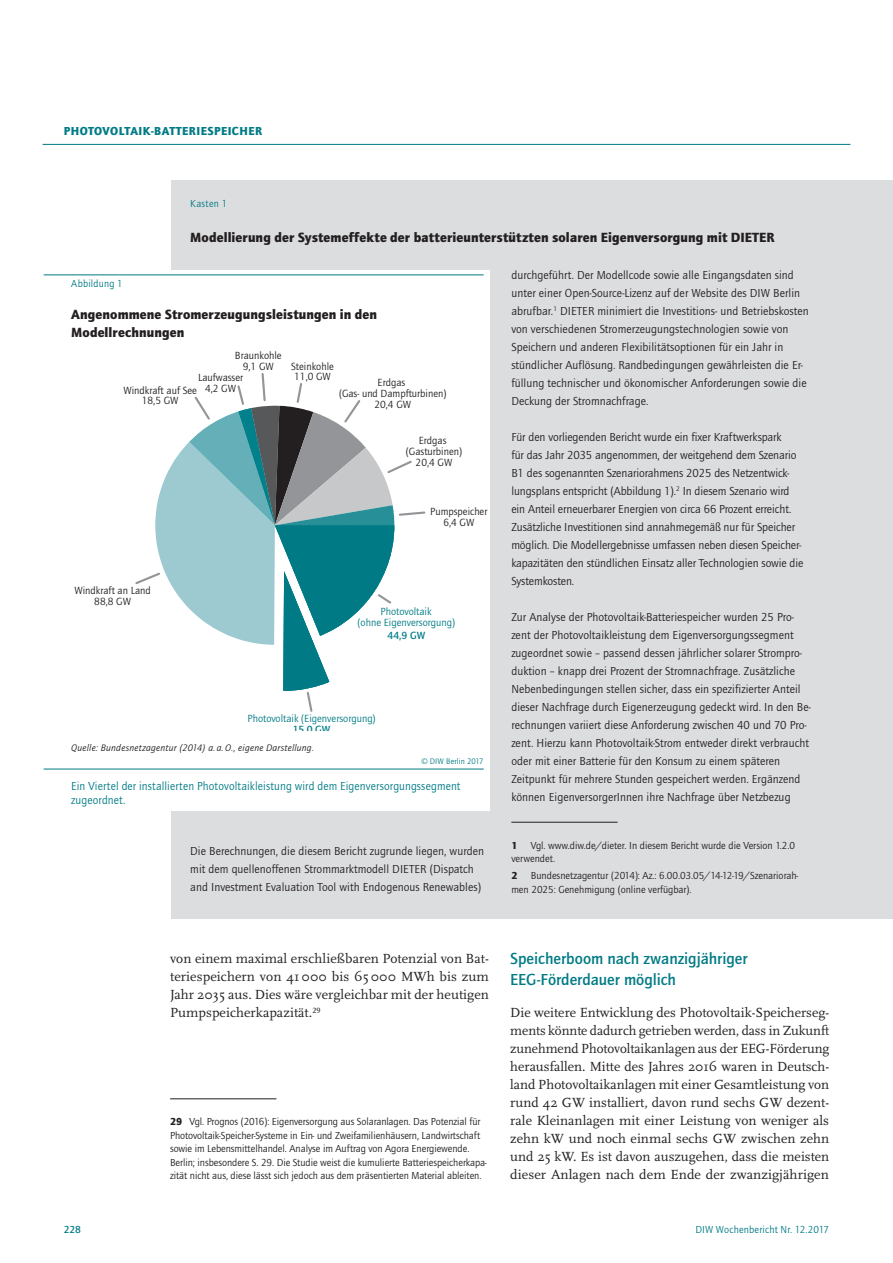
<style>
.page{position:relative;width:893px;height:1263px;background:#fff}
.page>*{position:absolute;margin:0;border:0;box-sizing:border-box;transform-origin:0 0}
.t1{font:500 16.5px/21px "Quay Sans ITC Std";color:#007b85}
.t2{font:13.8px/18px "Scala Pro";letter-spacing:.005em;color:#231f20;text-align:justify}
.t3{font:900 13.8px/18px "Quay Sans ITC Std";letter-spacing:.01em;color:#231f20}
.t4{font:12px/18px "Quay Sans ITC Std";letter-spacing:.005em;color:#231f20}
.t5{font:12px/13.5px "Quay Sans ITC Std";letter-spacing:.01em;color:#007b85}
.t6{font:900 12px "Quay Sans ITC Std";color:#007b85}
.t7{font:10.8px/10.8px "Quay Sans ITC Std";color:#231f20;text-align:center}
.t8{font:10.8px/10.8px "Quay Sans ITC Std";color:#007b85;text-align:center}
.t9{font:500 10.8px "Quay Sans ITC Std";color:#007b85}
.t10{font:10.5px/13.5px "Quay Sans ITC Std";letter-spacing:-.005em;color:#231f20}
.t11{font:10.5px "Quay Sans ITC Std";letter-spacing:.015em;color:#007b85}
.t12{font:500 10.5px "Quay Sans ITC Std";color:#007b85}
.t13{font:900 10.5px "Quay Sans ITC Std";color:#231f20}
.t14{font:italic 9.75px "Quay Sans ITC Std";letter-spacing:.025em;color:#231f20}
.t15{font:8.25px "Quay Sans ITC Std";letter-spacing:.01em;color:#007b85}
.s1{font-weight:900}
</style>
<div class="page">
<hr style="left:43px;top:144px;width:807px;height:1px;background:#007b85">
<hr style="left:170px;top:1098px;width:106px;height:1px;background:#231f20">
<div style="left:171px;top:180px;width:659px;height:738px;background:#dcdddf"></div>
<hr style="left:511px;top:822px;width:107px;height:1px;background:#231f20">
<div style="left:65px;top:270px;width:425px;height:540px;background:#fff"></div>
<hr style="left:44px;top:274px;width:440px;height:1px;background:#007b85">
<hr style="left:44px;top:769px;width:440px;height:1px;background:#007b85">
<svg style="left:135px;top:373px;width:291px;height:339px"></svg>
<div style="left:830px;top:180px;width:63px;height:738px;background:#dcdddf"></div>
<p class="t6" style="left:64px;top:123px;width:16px">Photovoltaik</p>
<p class="t6" style="left:151px;top:123px;width:19px">-Batteriespeicher</p>
<p class="t11" style="left:190px;top:197px;width:38px">Kasten 1</p>
<p class="t3" style="left:190px;top:228px;width:586px">Modellierung der Systemeffekte der batterieunterstützten solaren Eigenversorgung mit DIETER</p>
<p class="t11" style="left:71px;top:277px;width:53px">Abbildung 1</p>
<p class="t3" style="left:71px;top:305px;width:307px">Angenommene Stromerzeugungsleistungen in den<br>Modellrechnungen</p>
<p class="t7" style="left:339px;top:377px;width:109px">Erdgas<br>(Gas- und Dampfturbinen)<br>20,4 GW</p>
<p class="t7" style="left:235px;top:350px;width:48px">Braunkohle<br>9,1 GW</p>
<p class="t7" style="left:291px;top:360px;width:44px;text-align:left">Steinkohle<br>11,0 GW</p>
<p class="t7" style="left:198px;top:372px;width:47px">Laufwasser<br>4,2 GW</p>
<p class="t7" style="left:123px;top:385px;width:75px">Windkraft auf See<br>18,5 GW</p>
<p class="t7" style="left:406px;top:435px;width:58px">Erdgas (Gasturbinen)<br>20,4 GW</p>
<p class="t7" style="left:74px;top:585px;width:78px">Windkraft an Land<br>88,8 GW</p>
<p class="t7" style="left:430px;top:506px;width:59px">Pumpspeicher<br>6,4 GW</p>
<p class="t8" style="left:358px;top:606px;width:99px">Photovoltaik<br>(ohne Eigenversorgung)</p>
<p class="t9" style="left:387px;top:629px;width:39px">44,9 GW</p>
<p class="t8" style="left:248px;top:713px;width:130px">Photovoltaik (Eigenversorgung)</p>
<p class="t9" style="left:293px;top:723px;width:39px">15,0 GW</p>
<p class="t14" style="left:71px;top:742px;width:244px">Quelle: Bundesnetzagentur (2014) a. a.O., eigene Darstellung.</p>
<p class="t15" style="left:421px;top:757px;width:64px">© DIW Berlin 2017</p>
<p class="t5" style="left:71px;top:779px;width:391px">Ein Viertel der installierten Photovoltaikleistung wird dem Eigenversorgungssegment zugeordnet.</p>
<p class="t4" style="left:190px;top:842px;width:295px">Die Berechnungen, die diesem Bericht zugrunde liegen, wurden mit dem quellenoffenen Strommarktmodell DIETER (Dispatch and Investment Evaluation Tool with Endogenous Renewables)</p>
<p class="t4" style="left:511px;top:266px;width:299px">durchgeführt. Der Modellcode sowie alle Eingangsdaten sind unter einer Open-Source-Lizenz auf der Website des DIW Berlin abrufbar.<sup>1</sup> DIETER minimiert die Investitions- und Betriebskosten von verschiedenen Stromerzeugungstechnologien sowie von Speichern und anderen Flexibilitätsoptionen für ein Jahr in stündlicher Auflösung. Randbedingungen gewährleisten die Er&shy;füllung technischer und ökonomischer Anforderungen sowie die Deckung der Stromnachfrage.</p>
<p class="t4" style="left:511px;top:428px;width:294px">Für den vorliegenden Bericht wurde ein fixer Kraftwerkspark<br>für das Jahr 2035 angenommen, der weitgehend dem Szenario B1 des sogenannten Szenariorahmens 2025 des Netzentwick&shy;lungsplans entspricht (Abbildung 1).<sup>2</sup> In diesem Szenario wird ein Anteil erneuerbarer Energien von circa 66 Prozent erreicht.<br>Zusätzliche Investitionen sind annahmegemäß nur für Speicher möglich. Die Modellergebnisse umfassen neben diesen Speicher&shy;kapazitäten den stündlichen Einsatz aller Technologien sowie die Systemkosten.</p>
<p class="t4" style="left:511px;top:608px;width:301px">Zur Analyse der Photovoltaik-Batteriespeicher wurden 25 Pro&shy;zent der Photovoltaikleistung dem Eigenversorgungssegment zugeordnet sowie – passend dessen jährlicher solarer Strompro&shy;duktion – knapp drei Prozent der Stromnachfrage. Zusätzliche Nebenbedingungen stellen sicher, dass ein spezifizierter Anteil dieser Nachfrage durch Eigenerzeugung gedeckt wird. In den Be&shy;rechnungen variiert diese Anforderung zwischen 40 und 70 Pro&shy;zent. Hierzu kann Photovoltaik-Strom entweder direkt verbraucht oder mit einer Batterie für den Konsum zu einem späteren Zeitpunkt für mehrere Stunden gespeichert werden. Ergänzend können EigenversorgerInnen ihre Nachfrage über Netzbezug</p>
<p class="t13" style="left:511px;top:839px;width:8px">1</p>
<p class="t10" style="left:511px;top:838px;width:285px;text-indent:19px">Vgl. www.diw.de/dieter. In diesem Bericht wurde die Version 1.2.0 verwendet.</p>
<p class="t13" style="left:511px;top:869px;width:8px">2</p>
<p class="t10" style="left:511px;top:869px;width:289px;text-indent:19px">Bundesnetzagentur (2014): Az.: 6.00.03.05/14-12-19/Szenariorah&shy;men 2025: Genehmigung (online verfügbar).</p>
<p class="t2" style="left:170px;top:949px;width:320px">von einem maximal erschließbaren Potenzial von Bat&shy;teriespeichern von 41000 bis 65000 MWh bis zum Jahr 2035 aus. Dies wäre vergleichbar mit der heutigen Pumpspeicherkapazität.<sup>29</sup></p>
<p class="t10" style="left:170px;top:1115px;width:318px"><span class="s1">29</span> Vgl. Prognos (2016): Eigenversorgung aus Solaranlagen. Das Potenzial für Photovoltaik-Speicher-Systeme in Ein- und Zweifamilienhäusern, Landwirtschaft sowie im Lebensmittelhandel. Analyse im Auftrag von Agora Energiewende.<br>Berlin; insbesondere S. 29. Die Studie weist die kumulierte Batteriespeicherkapa&shy;zität nicht aus, diese lässt sich jedoch aus dem präsentierten Material ableiten.</p>
<h1 class="t1" style="left:510px;top:948px;width:239px">Speicherboom nach zwanzigjähriger<br>EEG-Förderdauer möglich</h1>
<p class="t2" style="left:510px;top:1003px;width:321px">Die weitere Entwicklung des Photovoltaik-Speicherseg&shy;ments könnte dadurch getrieben werden, dass in Zukunft zunehmend Photovoltaikanlagen aus der EEG-Förderung herausfallen. Mitte des Jahres 2016 waren in Deutsch&shy;land Photovoltaikanlagen mit einer Gesamtleistung von rund 42 GW installiert, davon rund sechs GW dezent&shy;rale Kleinanlagen mit einer Leistung von weniger als zehn kW und noch einmal sechs GW zwischen zehn und 25 kW. Es ist davon auszugehen, dass die meisten dieser Anlagen nach dem Ende der zwanzigjährigen</p>
<p class="t12" style="left:64px;top:1223px;width:19px">228</p>
<p class="t11" style="left:695px;top:1223px;width:135px">DIW Wochenbericht Nr. 12.2017</p>
</div>
